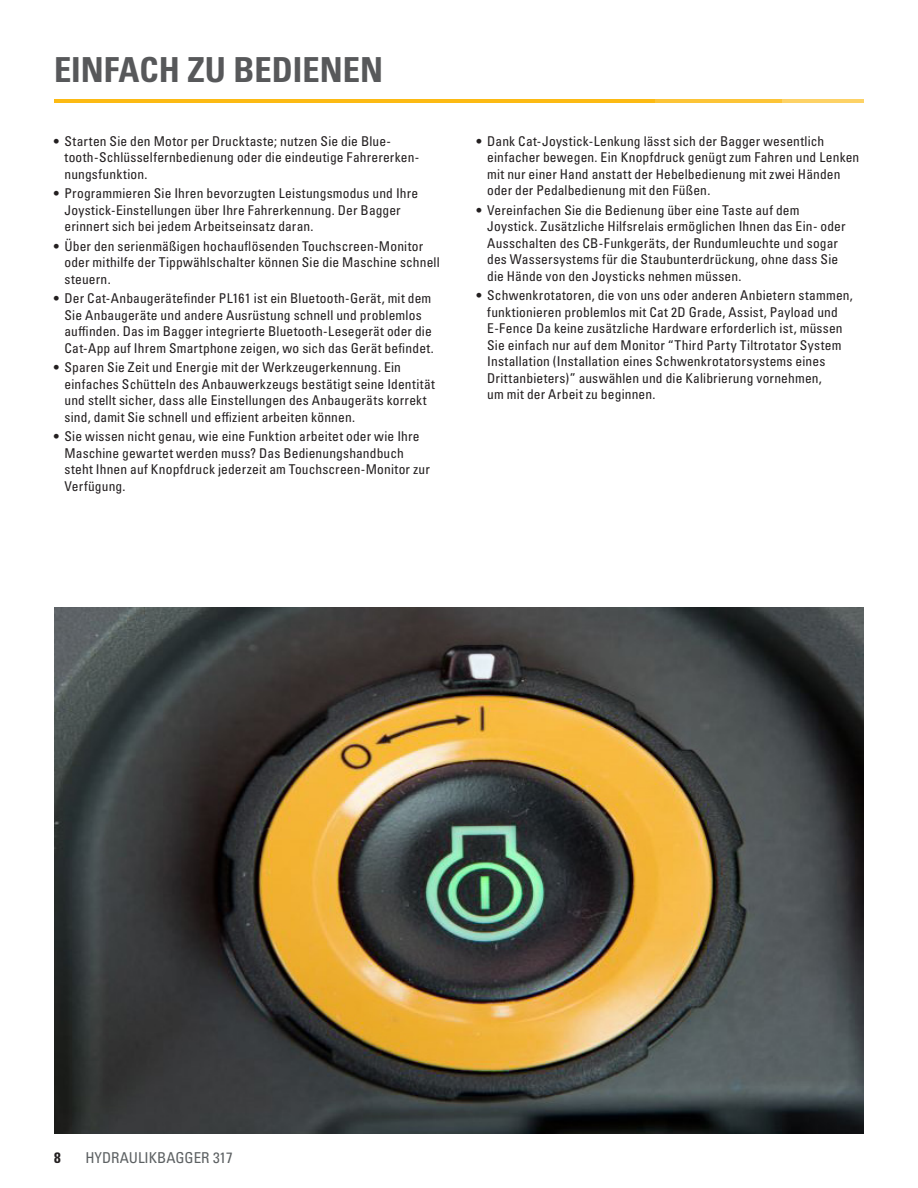
<style>
.page{position:relative;width:918px;height:1188px;background:#fff}
.page>*{position:absolute;margin:0;border:0;box-sizing:border-box;transform-origin:0 0}
.t1{font:34.5px "Univers LTCYR 67 Bold Cond";color:#57585a}
.t2{font:condensed 15px "Univers LTCYR 57";color:#5d6163}
.t3{font:15px "Univers LTCYR 67 Bold Cond";color:#231f20}
.t4{font:condensed 13.5px/16.5px "Univers LTCYR 57";letter-spacing:.01em;color:#231f20}
</style>
<div class="page">
<hr style="left:54px;top:99px;width:601px;height:4px;background:#fcba13">
<hr style="left:654px;top:99px;width:128px;height:4px;background:#fcc437">
<hr style="left:782px;top:99px;width:81px;height:4px;background:#fdd266">
<img style="left:54px;top:608px;width:809px;height:526px">
<h1 class="t1" style="left:54px;top:48px;width:331px">EINFACH ZU BEDIENEN</h1>
<p class="t4" style="left:65px;top:132px;width:356px;text-indent:-11px">• Starten Sie den Motor per Drucktaste; nutzen Sie die Blue&shy;tooth-Schlüsselfernbedienung oder die eindeutige Fahrererken&shy;nungsfunktion.</p>
<p class="t4" style="left:65px;top:185px;width:355px;text-indent:-11px">• Programmieren Sie Ihren bevorzugten Leistungsmodus und Ihre<br>Joystick-Einstellungen über Ihre Fahrerkennung. Der Bagger erinnert sich bei jedem Arbeitseinsatz daran.</p>
<p class="t4" style="left:65px;top:237px;width:377px;text-indent:-11px">• Über den serienmäßigen hochauflösenden Touchscreen-Monitor oder mithilfe der Tippwählschalter können Sie die Maschine schnell steuern.</p>
<p class="t4" style="left:65px;top:290px;width:371px;text-indent:-11px">• Der Cat-Anbaugerätefinder PL161 ist ein Bluetooth-Gerät, mit dem Sie Anbaugeräte und andere Ausrüstung schnell und problemlos auffinden. Das im Bagger integrierte Bluetooth-Lesegerät oder die Cat-App auf Ihrem Smartphone zeigen, wo sich das Gerät befindet.</p>
<p class="t4" style="left:65px;top:359px;width:372px;text-indent:-11px">• Sparen Sie Zeit und Energie mit der Werkzeugerkennung. Ein einfaches Schütteln des Anbauwerkzeugs bestätigt seine Identität und stellt sicher, dass alle Einstellungen des Anbaugeräts korrekt sind, damit Sie schnell und effizient arbeiten können.</p>
<p class="t4" style="left:65px;top:428px;width:367px;text-indent:-11px">• Sie wissen nicht genau, wie eine Funktion arbeitet oder wie Ihre Maschine gewartet werden muss? Das Bedienungshandbuch steht Ihnen auf Knopfdruck jederzeit am Touchscreen-Monitor zur Verfügung.</p>
<p class="t4" style="left:487px;top:132px;width:374px;text-indent:-11px">• Dank Cat-Joystick-Lenkung lässt sich der Bagger wesentlich einfacher bewegen. Ein Knopfdruck genügt zum Fahren und Lenken mit nur einer Hand anstatt der Hebelbedienung mit zwei Händen oder der Pedalbedienung mit den Füßen.</p>
<p class="t4" style="left:487px;top:201px;width:360px;text-indent:-11px">• Vereinfachen Sie die Bedienung über eine Taste auf dem Joystick. Zusätzliche Hilfsrelais ermöglichen Ihnen das Ein- oder Ausschalten des CB-Funkgeräts, der Rundumleuchte und sogar des Wassersystems für die Staubunterdrückung, ohne dass Sie die Hände von den Joysticks nehmen müssen.</p>
<p class="t4" style="left:487px;top:287px;width:367px;text-indent:-11px">• Schwenkrotatoren, die von uns oder anderen Anbietern stammen, funktionieren problemlos mit Cat 2D Grade, Assist, Payload und E-Fence Da keine zusätzliche Hardware erforderlich ist, müssen Sie einfach nur auf dem Monitor “Third Party Tiltrotator System Installation (Installation eines Schwenkrotatorsystems eines Drittanbieters)” auswählen und die Kalibrierung vornehmen,<br>um mit der Arbeit zu beginnen.</p>
<p class="t3" style="left:54px;top:1148px;width:8px">8</p>
<p class="t2" style="left:86px;top:1148px;width:149px">HYDRAULIKBAGGER 317</p>
</div>
